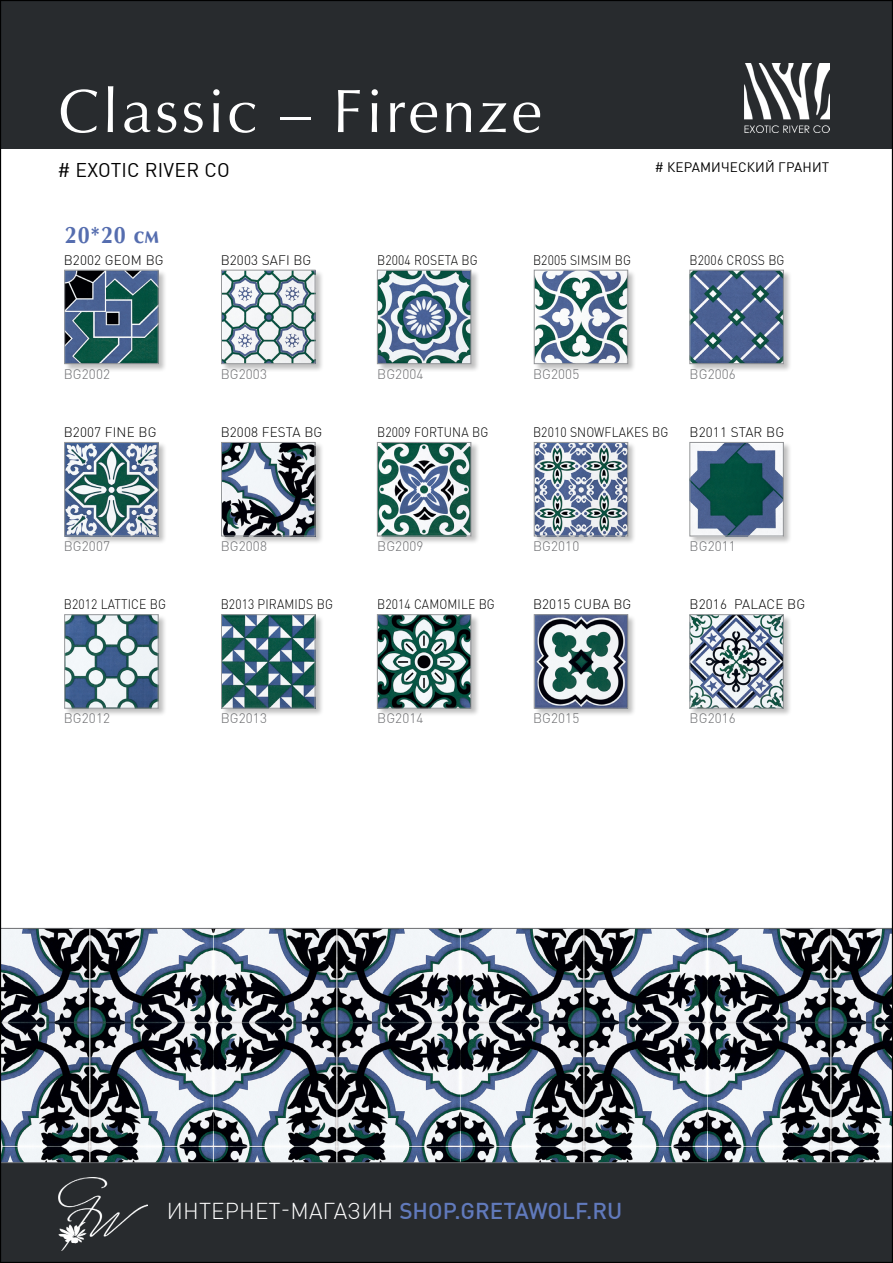
<style>
.page{position:relative;width:893px;height:1263px;background:#fff}
.page>*{position:absolute;margin:0;border:0;box-sizing:border-box;transform-origin:0 0}
.t1{font:61.5px "AG Opus High Resolution";letter-spacing:.04em;color:#fff}
.t2{font:700 24px "AG Opus High Resolution";color:#556daf;scale:.9 1}
.t3{font:500 22.5px "DIN Pro";color:#617abc}
.t4{font:19.5px "DIN Pro";letter-spacing:.01em;color:#000}
.t5{font:300 13.5px "DIN Pro";letter-spacing:.01em;color:#000;scale:.9 1}
.t6{font:300 13.5px "DIN Pro";letter-spacing:.01em;color:#6d6e71}
.t7{font:300 13.5px "DIN Pro";letter-spacing:.01em;color:#000}
.t8{font:13.5px "DIN Pro";letter-spacing:.01em;color:#000}
.s1{font-weight:300;color:#fff}
</style>
<div class="page">
<div style="left:0;top:0;width:893px;height:149px;background:#282b2e"></div>
<div style="left:64px;top:269px;width:103px;height:103px;background:#000;opacity:.25"></div>
<img style="left:66px;top:272px;width:90px;height:90px">
<div style="left:64px;top:270px;width:94px;height:94px;border:1px solid #939598"></div>
<div style="left:221px;top:269px;width:103px;height:103px;background:#000;opacity:.25"></div>
<img style="left:223px;top:272px;width:90px;height:90px">
<div style="left:221px;top:270px;width:94px;height:94px;border:1px solid #939598"></div>
<div style="left:377px;top:269px;width:102px;height:103px;background:#000;opacity:.25"></div>
<img style="left:379px;top:272px;width:90px;height:90px">
<div style="left:377px;top:270px;width:94px;height:94px;border:1px solid #939598"></div>
<div style="left:534px;top:269px;width:102px;height:103px;background:#000;opacity:.25"></div>
<img style="left:536px;top:272px;width:90px;height:90px">
<div style="left:534px;top:270px;width:94px;height:94px;border:1px solid #939598"></div>
<div style="left:689px;top:269px;width:103px;height:103px;background:#000;opacity:.25"></div>
<img style="left:692px;top:272px;width:90px;height:90px">
<div style="left:690px;top:270px;width:94px;height:94px;border:1px solid #939598"></div>
<div style="left:64px;top:442px;width:103px;height:102px;background:#000;opacity:.25"></div>
<img style="left:66px;top:444px;width:90px;height:90px">
<div style="left:64px;top:442px;width:94px;height:94px;border:1px solid #939598"></div>
<div style="left:221px;top:442px;width:103px;height:102px;background:#000;opacity:.25"></div>
<img style="left:223px;top:444px;width:90px;height:90px">
<div style="left:221px;top:442px;width:94px;height:94px;border:1px solid #939598"></div>
<div style="left:377px;top:442px;width:102px;height:102px;background:#000;opacity:.25"></div>
<img style="left:379px;top:444px;width:90px;height:90px">
<div style="left:377px;top:442px;width:94px;height:94px;border:1px solid #939598"></div>
<div style="left:534px;top:442px;width:102px;height:102px;background:#000;opacity:.25"></div>
<img style="left:536px;top:444px;width:90px;height:90px">
<div style="left:534px;top:442px;width:94px;height:94px;border:1px solid #939598"></div>
<div style="left:689px;top:442px;width:103px;height:102px;background:#000;opacity:.25"></div>
<img style="left:692px;top:444px;width:90px;height:90px">
<div style="left:690px;top:442px;width:94px;height:94px;border:1px solid #939598"></div>
<div style="left:0;top:1163px;width:893px;height:100px;background:#282b2e"></div>
<img style="left:745px;top:64px;width:84px;height:69px">
<img style="left:58px;top:1178px;width:89px;height:73px">
<svg style="left:2px;top:928px;width:889px;height:235px"></svg>
<div style="left:64px;top:614px;width:103px;height:103px;background:#000;opacity:.25"></div>
<img style="left:66px;top:616px;width:90px;height:90px">
<div style="left:64px;top:614px;width:94px;height:94px;border:1px solid #939598"></div>
<div style="left:221px;top:614px;width:103px;height:103px;background:#000;opacity:.25"></div>
<img style="left:223px;top:616px;width:90px;height:90px">
<div style="left:221px;top:614px;width:94px;height:94px;border:1px solid #939598"></div>
<div style="left:377px;top:614px;width:102px;height:103px;background:#000;opacity:.25"></div>
<img style="left:379px;top:616px;width:90px;height:90px">
<div style="left:377px;top:614px;width:94px;height:94px;border:1px solid #939598"></div>
<div style="left:534px;top:614px;width:102px;height:103px;background:#000;opacity:.25"></div>
<img style="left:536px;top:616px;width:90px;height:90px">
<div style="left:534px;top:614px;width:94px;height:94px;border:1px solid #939598"></div>
<div style="left:689px;top:614px;width:103px;height:103px;background:#000;opacity:.25"></div>
<img style="left:692px;top:616px;width:90px;height:90px">
<div style="left:690px;top:614px;width:94px;height:94px;border:1px solid #939598"></div>
<h1 class="t1" style="left:58px;top:76px;width:485px">Classic – Firenze</h1>
<h3 class="t4" style="left:58px;top:158px;width:174px"># EXOTIC RIVER CO</h3>
<p class="t8" style="left:655px;top:159px;width:176px"># Керамический гранит</p>
<h2 class="t2" style="left:65px;top:221px;width:106px">20*20 см</h2>
<p class="t7" style="left:64px;top:252px;width:101px">B2002 GEOM BG</p>
<p class="t7" style="left:221px;top:252px;width:92px">B2003 SAFI BG</p>
<p class="t5" style="left:377px;top:252px;width:113px">B2004 ROSETA BG</p>
<p class="t5" style="left:533px;top:252px;width:110px">B2005 SIMSIM BG</p>
<p class="t5" style="left:690px;top:252px;width:107px">B2006 CROSS BG</p>
<p class="t6" style="left:64px;top:366px;width:48px">BG2002</p>
<p class="t6" style="left:221px;top:366px;width:48px">BG2003</p>
<p class="t6" style="left:377px;top:366px;width:48px">BG2004</p>
<p class="t6" style="left:533px;top:366px;width:48px">BG2005</p>
<p class="t6" style="left:690px;top:366px;width:48px">BG2006</p>
<p class="t7" style="left:64px;top:424px;width:94px">B2007 FINE BG</p>
<p class="t7" style="left:221px;top:424px;width:103px">B2008 FESTA BG</p>
<p class="t5" style="left:377px;top:424px;width:125px">B2009 FORTUNA BG</p>
<p class="t5" style="left:533px;top:424px;width:152px">B2010 SNOWFLAKES BG</p>
<p class="t7" style="left:690px;top:424px;width:96px">B2011 STAR BG</p>
<p class="t6" style="left:64px;top:538px;width:48px">BG2007</p>
<p class="t6" style="left:221px;top:538px;width:48px">BG2008</p>
<p class="t6" style="left:377px;top:538px;width:48px">BG2009</p>
<p class="t6" style="left:533px;top:538px;width:48px">BG2010</p>
<p class="t6" style="left:690px;top:538px;width:48px">BG2011</p>
<p class="t5" style="left:64px;top:596px;width:115px">B2012 LATTICE BG</p>
<p class="t5" style="left:221px;top:596px;width:126px">B2013 PIRAMIDS BG</p>
<p class="t5" style="left:377px;top:596px;width:132px">B2014 CAMOMILE BG</p>
<p class="t7" style="left:533px;top:596px;width:100px">B2015 CUBA BG</p>
<p class="t7" style="left:690px;top:596px;width:117px">B2016 PALACE BG</p>
<p class="t6" style="left:64px;top:710px;width:48px">BG2012</p>
<p class="t6" style="left:221px;top:710px;width:48px">BG2013</p>
<p class="t6" style="left:377px;top:710px;width:48px">BG2014</p>
<p class="t6" style="left:533px;top:710px;width:48px">BG2015</p>
<p class="t6" style="left:690px;top:710px;width:48px">BG2016</p>
<h3 class="t3" style="left:167px;top:1196px;width:457px"><span class="s1">интернет-магазин</span> SHOP.GRETAWOLF.RU</h3>
</div>
